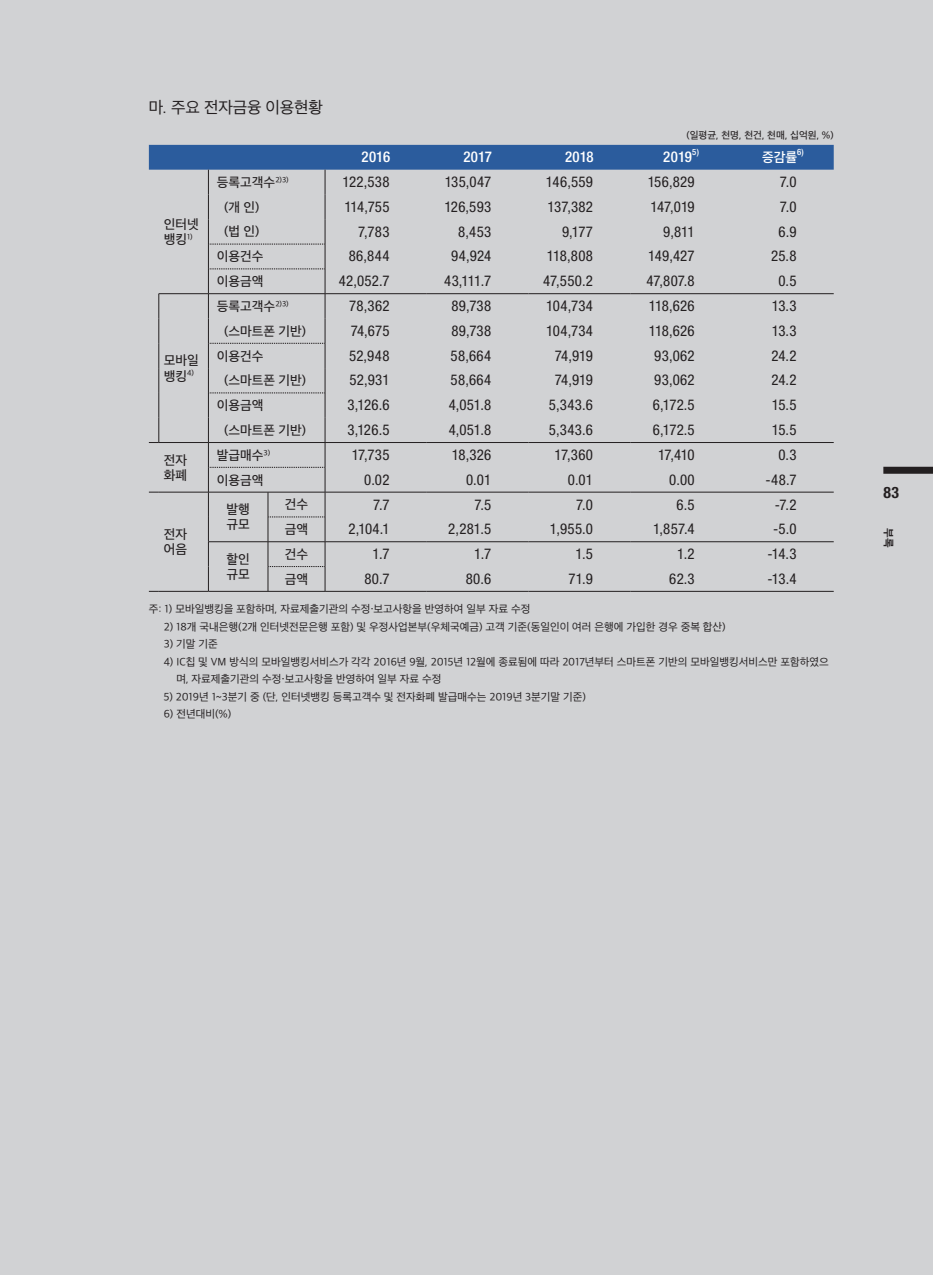
<style>
.page{position:relative;width:933px;height:1275px;background:#d1d2d4}
.page>*{position:absolute;margin:0;border:0;box-sizing:border-box;transform-origin:0 0}
.t1{font:15.75px "SD Gothic Neo 1 OTFR";letter-spacing:-.01em;color:#231f20}
.t2{font:700 condensed 15.75px "Helvetica Neue LT Std";color:#231f20}
.t3{font:condensed 14.88px "Helvetica Neue LT Std";letter-spacing:.015em;color:#231f20}
.t4{font:500 condensed 14.88px "Helvetica Neue LT Std";letter-spacing:.01em;color:#fff}
.t5{font:12.6px/15.2px "SD Gothic Neo 1 OTFM";color:#231f20}
.t6{font:12.6px "SD Gothic Neo 1 OTFSB";color:#fff}
.t7{font:10.5px/17.5px "SD Gothic Neo 1 OTFR";color:#231f20}
.t8{font:10.5px "SD Gothic Neo 1 OTFB";color:#231f20}
.t9{font:9.62px "SD Gothic Neo 1 OTFM";color:#231f20}
.t10{font:500 condensed 8.75px "Helvetica Neue LT Std";color:#fff}
.s1{font-family:"SD Gothic Neo 1 OTFM"}
</style>
<div class="page">
<div style="left:883px;top:467px;width:50px;height:7px;background:#231f20"></div>
<svg style="left:149px;top:145px;width:684px;height:447px"></svg>
<p class="t1" style="left:149px;top:99px;width:176px">마. 주요 전자금융 이용현황</p>
<p class="t9" style="left:686px;top:130px;width:149px">(일평균, 천명, 천건, 천매, 십억원, %)</p>
<p class="t4" style="left:361px;top:148px;width:30px">2016</p>
<p class="t4" style="left:463px;top:148px;width:30px">2017</p>
<p class="t4" style="left:565px;top:148px;width:30px">2018</p>
<p class="t4" style="left:663px;top:148px;width:30px">2019</p>
<p class="t10" style="left:692px;top:147px;width:8px">5)</p>
<p class="t6" style="left:762px;top:151px;width:37px">증감률</p>
<p class="t10" style="left:797px;top:147px;width:8px">6)</p>
<p class="t5" style="left:164px;top:216px;width:37px">인터넷 뱅킹<sup>1)</sup></p>
<p class="t5" style="left:164px;top:353px;width:37px">모바일 뱅킹<sup>4)</sup></p>
<p class="t5" style="left:164px;top:452px;width:25px">전자</p>
<p class="t5" style="left:164px;top:467px;width:25px">화폐</p>
<p class="t5" style="left:217px;top:174px;width:73px">등록고객수<sup>2)3)</sup></p>
<p class="t3" style="left:342px;top:173px;width:49px">122,538</p>
<p class="t3" style="left:445px;top:173px;width:48px">135,047</p>
<p class="t3" style="left:546px;top:173px;width:49px">146,559</p>
<p class="t3" style="left:647px;top:173px;width:49px">156,829</p>
<p class="t3" style="left:779px;top:173px;width:18px">7.0</p>
<p class="t5" style="left:224px;top:199px;width:37px">(개 인)</p>
<p class="t3" style="left:344px;top:198px;width:47px">114,755</p>
<p class="t3" style="left:444px;top:198px;width:48px">126,593</p>
<p class="t3" style="left:547px;top:198px;width:47px">137,382</p>
<p class="t3" style="left:650px;top:198px;width:46px">147,019</p>
<p class="t3" style="left:779px;top:198px;width:18px">7.0</p>
<p class="t5" style="left:224px;top:224px;width:37px">(법 인)</p>
<p class="t3" style="left:358px;top:223px;width:33px">7,783</p>
<p class="t3" style="left:458px;top:223px;width:35px">8,453</p>
<p class="t3" style="left:562px;top:223px;width:33px">9,177</p>
<p class="t3" style="left:663px;top:223px;width:33px">9,811</p>
<p class="t3" style="left:778px;top:223px;width:20px">6.9</p>
<p class="t5" style="left:217px;top:249px;width:48px">이용건수</p>
<p class="t3" style="left:349px;top:248px;width:42px">86,844</p>
<p class="t3" style="left:451px;top:248px;width:42px">94,924</p>
<p class="t3" style="left:547px;top:248px;width:48px">118,808</p>
<p class="t3" style="left:648px;top:248px;width:48px">149,427</p>
<p class="t3" style="left:771px;top:248px;width:27px">25.8</p>
<p class="t5" style="left:217px;top:274px;width:48px">이용금액</p>
<p class="t3" style="left:339px;top:272px;width:52px">42,052.7</p>
<p class="t3" style="left:444px;top:272px;width:49px">43,111.7</p>
<p class="t3" style="left:543px;top:272px;width:51px">47,550.2</p>
<p class="t3" style="left:646px;top:272px;width:50px">47,807.8</p>
<p class="t3" style="left:778px;top:272px;width:20px">0.5</p>
<p class="t5" style="left:217px;top:299px;width:73px">등록고객수<sup>2)3)</sup></p>
<p class="t3" style="left:349px;top:297px;width:42px">78,362</p>
<p class="t3" style="left:451px;top:297px;width:41px">89,738</p>
<p class="t3" style="left:546px;top:297px;width:48px">104,734</p>
<p class="t3" style="left:649px;top:297px;width:47px">118,626</p>
<p class="t3" style="left:771px;top:297px;width:26px">13.3</p>
<p class="t5" style="left:224px;top:323px;width:84px">(스마트폰 기반)</p>
<p class="t3" style="left:351px;top:322px;width:40px">74,675</p>
<p class="t3" style="left:451px;top:322px;width:41px">89,738</p>
<p class="t3" style="left:546px;top:322px;width:48px">104,734</p>
<p class="t3" style="left:649px;top:322px;width:47px">118,626</p>
<p class="t3" style="left:771px;top:322px;width:26px">13.3</p>
<p class="t5" style="left:217px;top:348px;width:48px">이용건수</p>
<p class="t3" style="left:349px;top:347px;width:42px">52,948</p>
<p class="t3" style="left:450px;top:347px;width:42px">58,664</p>
<p class="t3" style="left:555px;top:347px;width:40px">74,919</p>
<p class="t3" style="left:654px;top:347px;width:42px">93,062</p>
<p class="t3" style="left:771px;top:347px;width:27px">24.2</p>
<p class="t5" style="left:224px;top:373px;width:84px">(스마트폰 기반)</p>
<p class="t3" style="left:349px;top:372px;width:41px">52,931</p>
<p class="t3" style="left:450px;top:372px;width:42px">58,664</p>
<p class="t3" style="left:555px;top:372px;width:40px">74,919</p>
<p class="t3" style="left:654px;top:372px;width:42px">93,062</p>
<p class="t3" style="left:771px;top:372px;width:27px">24.2</p>
<p class="t5" style="left:217px;top:398px;width:48px">이용금액</p>
<p class="t3" style="left:347px;top:396px;width:43px">3,126.6</p>
<p class="t3" style="left:448px;top:396px;width:44px">4,051.8</p>
<p class="t3" style="left:549px;top:396px;width:46px">5,343.6</p>
<p class="t3" style="left:653px;top:396px;width:43px">6,172.5</p>
<p class="t3" style="left:772px;top:396px;width:26px">15.5</p>
<p class="t5" style="left:224px;top:422px;width:84px">(스마트폰 기반)</p>
<p class="t3" style="left:347px;top:421px;width:44px">3,126.5</p>
<p class="t3" style="left:448px;top:421px;width:44px">4,051.8</p>
<p class="t3" style="left:549px;top:421px;width:46px">5,343.6</p>
<p class="t3" style="left:653px;top:421px;width:43px">6,172.5</p>
<p class="t3" style="left:772px;top:421px;width:26px">15.5</p>
<p class="t5" style="left:217px;top:447px;width:55px">발급매수<sup>3)</sup></p>
<p class="t3" style="left:352px;top:446px;width:39px">17,735</p>
<p class="t3" style="left:452px;top:446px;width:41px">18,326</p>
<p class="t3" style="left:554px;top:446px;width:40px">17,360</p>
<p class="t3" style="left:658px;top:446px;width:38px">17,410</p>
<p class="t3" style="left:778px;top:446px;width:20px">0.3</p>
<p class="t5" style="left:217px;top:472px;width:48px">이용금액</p>
<p class="t3" style="left:364px;top:471px;width:27px">0.02</p>
<p class="t3" style="left:466px;top:471px;width:27px">0.01</p>
<p class="t3" style="left:568px;top:471px;width:27px">0.01</p>
<p class="t3" style="left:669px;top:471px;width:27px">0.00</p>
<p class="t3" style="left:765px;top:471px;width:32px">-48.7</p>
<p class="t5" style="left:285px;top:497px;width:25px">건수</p>
<p class="t3" style="left:373px;top:496px;width:18px">7.7</p>
<p class="t3" style="left:474px;top:496px;width:18px">7.5</p>
<p class="t3" style="left:576px;top:496px;width:18px">7.0</p>
<p class="t3" style="left:676px;top:496px;width:20px">6.5</p>
<p class="t3" style="left:775px;top:496px;width:23px">-7.2</p>
<p class="t5" style="left:285px;top:522px;width:25px">금액</p>
<p class="t3" style="left:348px;top:520px;width:43px">2,104.1</p>
<p class="t3" style="left:448px;top:520px;width:44px">2,281.5</p>
<p class="t3" style="left:550px;top:520px;width:45px">1,955.0</p>
<p class="t3" style="left:653px;top:520px;width:43px">1,857.4</p>
<p class="t3" style="left:773px;top:520px;width:25px">-5.0</p>
<p class="t5" style="left:226px;top:502px;width:25px">발행</p>
<p class="t5" style="left:226px;top:517px;width:25px">규모</p>
<p class="t5" style="left:164px;top:527px;width:25px">전자</p>
<p class="t5" style="left:164px;top:542px;width:25px">어음</p>
<p class="t5" style="left:285px;top:547px;width:25px">건수</p>
<p class="t3" style="left:372px;top:545px;width:19px">1.7</p>
<p class="t3" style="left:474px;top:545px;width:19px">1.7</p>
<p class="t3" style="left:575px;top:545px;width:19px">1.5</p>
<p class="t3" style="left:677px;top:545px;width:19px">1.2</p>
<p class="t3" style="left:767px;top:545px;width:31px">-14.3</p>
<p class="t5" style="left:285px;top:571px;width:25px">금액</p>
<p class="t3" style="left:364px;top:570px;width:27px">80.7</p>
<p class="t3" style="left:466px;top:570px;width:27px">80.6</p>
<p class="t3" style="left:568px;top:570px;width:26px">71.9</p>
<p class="t3" style="left:669px;top:570px;width:27px">62.3</p>
<p class="t3" style="left:767px;top:570px;width:30px">-13.4</p>
<p class="t7" style="left:149px;top:600px;width:383px">주: 1) 모바일뱅킹을 포함하며, 자료제출기관의 수정<span class="s1">·</span>보고사항을 반영하여 일부 자료 수정</p>
<p class="t7" style="left:164px;top:618px;width:563px">2) 18개 국내은행(2개 인터넷전문은행 포함) 및 우정사업본부(우체국예금) 고객 기준(동일인이 여러 은행에 가입한 경우 중복 합산)</p>
<p class="t7" style="left:164px;top:635px;width:56px">3) 기말 기준</p>
<p class="t7" style="left:176px;top:653px;width:653px;text-indent:-13px">4) IC칩 및 VM 방식의 모바일뱅킹서비스가 각각 2016년 9월, 2015년 12월에 종료됨에 따라 2017년부터 스마트폰 기반의 모바일뱅킹서비스만 포함하였으 며, 자료제출기관의 수정<span class="s1">·</span>보고사항을 반영하여 일부 자료 수정</p>
<p class="t7" style="left:164px;top:688px;width:424px">5) 2019년 1~3분기 중 (단, 인터넷뱅킹 등록고객수 및 전자화폐 발급매수는 2019년 3분기말 기준)</p>
<p class="t7" style="left:164px;top:705px;width:69px">6) 전년대비(%)</p>
<p class="t5" style="left:226px;top:551px;width:25px">할인</p>
<p class="t5" style="left:226px;top:567px;width:25px">규모</p>
<p class="t2" style="left:883px;top:483px;width:17px">83</p>
<p class="t8" style="left:893px;top:528px;width:21px;rotate:90deg">부록</p>
</div>
